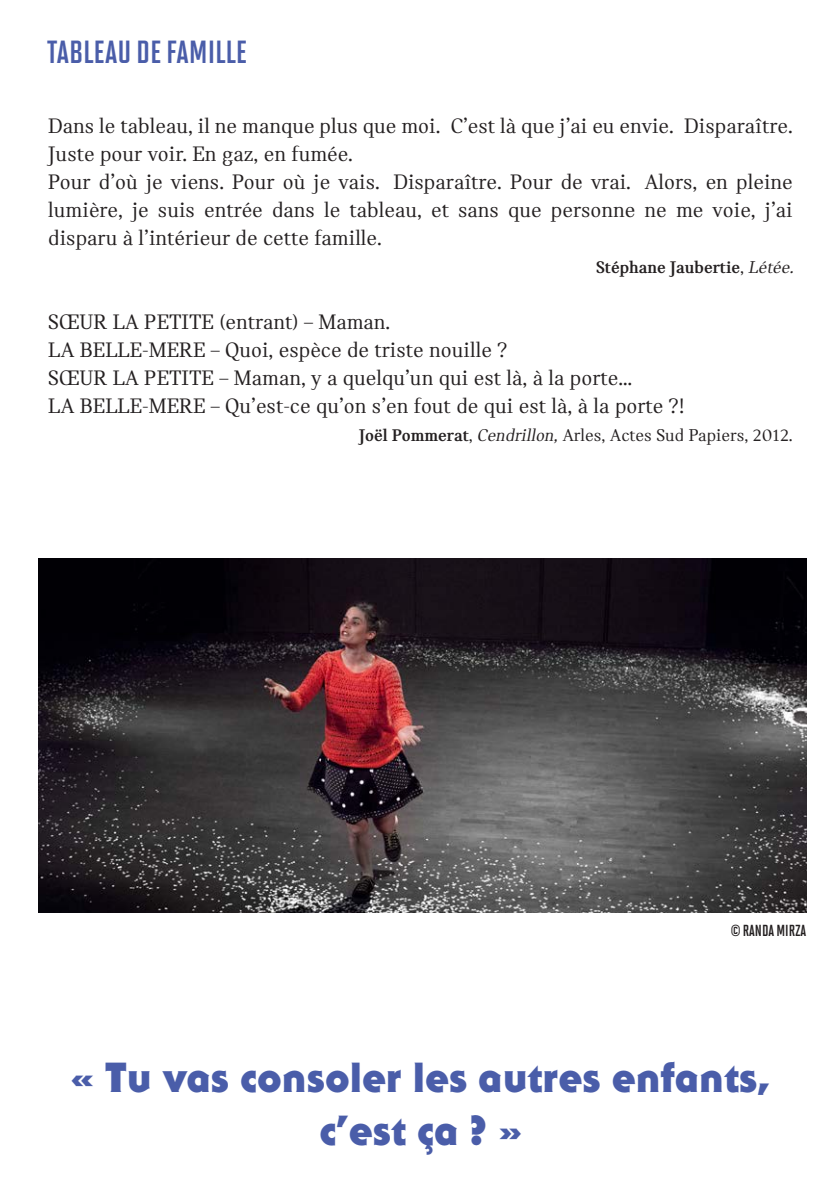
<style>
.page{position:relative;width:840px;height:1191px;background:#fff}
.page>*{position:absolute;margin:0;border:0;box-sizing:border-box;transform-origin:0 0}
.t1{font:900 44px/52.8px "Serif Gothic Hvy ITC";color:#4a5da9;text-align:center}
.t2{font:32px "Solano Gothic MVB Bd Cap";color:#4a5da9}
.Normal_thèse{font:22px/28px "Catalog";color:#231f20;text-align:justify}
.Normal_thèse-2{font:18px "Catalog";color:#231f20}
.Normal_thèse-3{font:900 18px "Catalog";color:#231f20}
.t3{font:16px "Solano Gothic MVB Bd Cap";color:#231f20;scale:.93 1}
.s1{font-weight:400}
.s2{font-weight:400;font-style:italic}
.s3{font-weight:900}
.s4{font-style:italic}
</style>
<div class="page">
<img style="left:39px;top:558px;width:766px;height:354px">
<p class="t2" style="left:47px;top:34px;width:201px">TABLEAU DE FAMILLE</p>
<p class="Normal_thèse" style="left:48px;top:112px;width:745px">Dans le tableau, il ne manque plus que moi. C’est là que j’ai eu envie. Disparaître.</p>
<p class="Normal_thèse" style="left:48px;top:140px;width:306px">Juste pour voir. En gaz, en fumée.</p>
<p class="Normal_thèse" style="left:48px;top:168px;width:745px">Pour d’où je viens. Pour où je vais. Disparaître. Pour de vrai. Alors, en pleine lumière, je suis entrée dans le tableau, et sans que personne ne me voie, j’ai disparu à l’intérieur de cette famille.</p>
<p class="Normal_thèse-3" style="left:595px;top:258px;width:199px">Stéphane Jaubertie<span class="s1">,</span> <span class="s2">Létée.</span></p>
<p class="Normal_thèse" style="left:48px;top:308px;width:343px">SŒUR LA PETITE (entrant) – Maman.</p>
<p class="Normal_thèse" style="left:48px;top:336px;width:460px">LA BELLE-MERE – Quoi, espèce de triste nouille ?</p>
<p class="Normal_thèse" style="left:48px;top:364px;width:585px">SŒUR LA PETITE – Maman, y a quelqu’un qui est là, à la porte…</p>
<p class="Normal_thèse" style="left:48px;top:392px;width:637px">LA BELLE-MERE – Qu’est-ce qu’on s’en fout de qui est là, à la porte ?!</p>
<p class="Normal_thèse-2" style="left:359px;top:425px;width:435px"><span class="s3">Joël Pommerat</span>, <span class="s4">Cendrillon,</span> Arles, Actes Sud Papiers, 2012.</p>
<p class="t3" style="left:730px;top:922px;width:83px">© RANDA MIRZA</p>
<p class="t1" style="left:71px;top:1051px;width:699px">« Tu vas consoler les autres enfants, c’est ça ? »</p>
</div>
